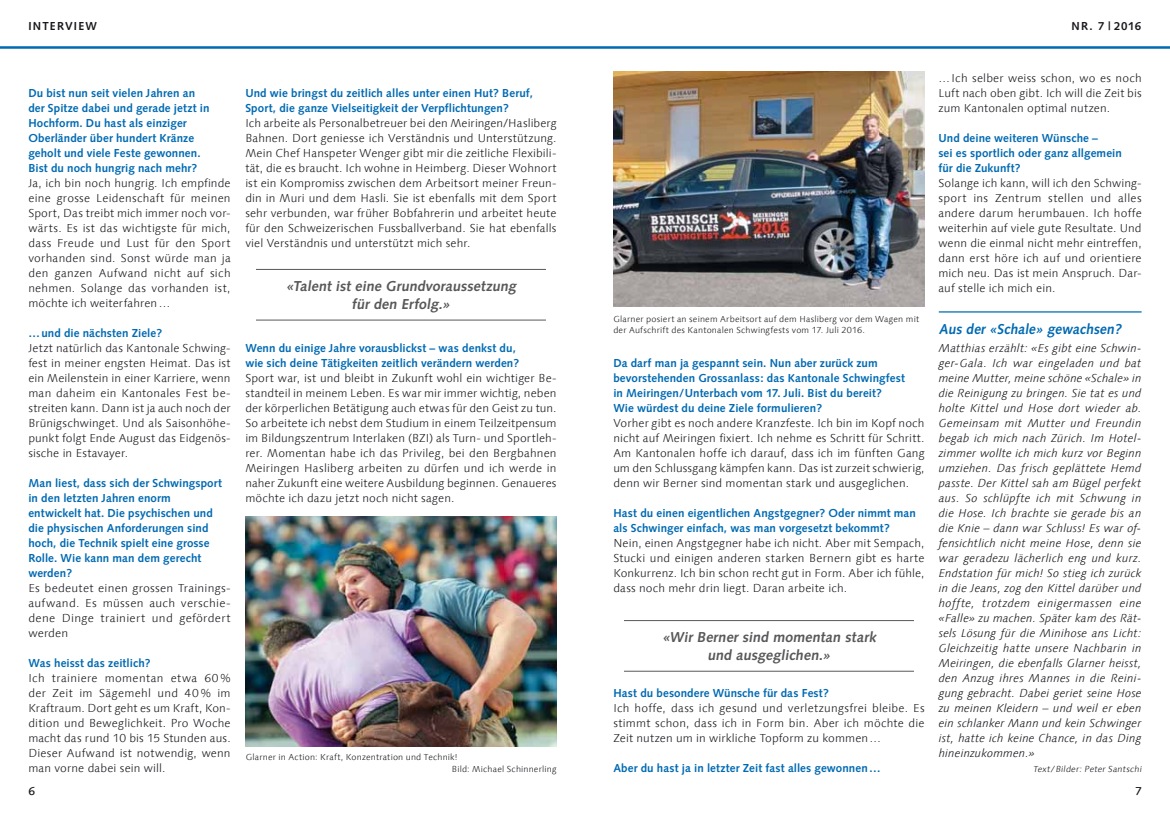
<style>
.page{position:relative;width:1170px;height:815px;background:#fff}
.page>*{position:absolute;margin:0;border:0;box-sizing:border-box;transform-origin:0 0}
.t1{font:700 14.38px/18.1px "Syntax";letter-spacing:.02em;color:#58585a;text-align:center}
.t2{font:700 14.38px "Syntax";color:#006ab2;scale:.96 1}
.t3{font:300 11.5px/15px "Linotype Syntax Com";letter-spacing:.015em;color:#1a171c;text-align:justify}
.t4{font:700 11.5px/15px "Syntax";letter-spacing:.01em;color:#006ab2}
.t5{font:italic 300 11.5px/15px "Linotype Syntax Com";color:#1a171c;text-align:justify}
.t6{font:700 11.5px "Syntax";letter-spacing:.1em;color:#1a171c}
.t7{font:500 11.5px "Linotype Syntax Com";color:#1a171c}
.t8{font:300 8.75px/11.2px "Linotype Syntax Com";letter-spacing:.02em;color:#1a171c}
</style>
<div class="page">
<img style="left:613px;top:71px;width:311px;height:236px">
<hr style="left:938px;top:311px;width:203px;height:2px;background:#006ab2">
<hr style="left:624px;top:620px;width:289px;height:1px;background:#58585a">
<hr style="left:624px;top:671px;width:289px;height:1px;background:#58585a">
<hr style="left:0;top:46px;width:1169px;height:3px;background:#006ab2">
<hr style="left:256px;top:269px;width:290px;height:1px;background:#58585a">
<hr style="left:256px;top:320px;width:290px;height:1px;background:#58585a">
<img style="left:246px;top:517px;width:311px;height:230px">
<p class="t6" style="left:28px;top:21px;width:70px">INTERVIEW</p>
<p class="t4" style="left:28px;top:86px;width:183px">Du bist nun seit vielen Jahren an der Spitze dabei und gerade jetzt in<br>Hochform. Du hast als einziger<br>Oberländer über hundert Kränze geholt und viele Feste gewonnen.<br>Bist du noch hungrig nach mehr?</p>
<p class="t3" style="left:28px;top:176px;width:204px">Ja, ich bin noch hungrig. Ich empfinde eine grosse Leidenschaft für meinen Sport, Das treibt mich immer noch vor&shy;wärts. Es ist das wichtigste für mich, dass Freude und Lust für den Sport vorhanden sind. Sonst würde man ja den ganzen Aufwand nicht auf sich nehmen. Solange das vorhanden ist, möchte ich weiterfahren …</p>
<p class="t4" style="left:28px;top:326px;width:135px">… und die nächsten Ziele?</p>
<p class="t3" style="left:28px;top:341px;width:204px">Jetzt natürlich das Kantonale Schwing&shy;fest in meiner engsten Heimat. Das ist ein Meilenstein in einer Karriere, wenn man daheim ein Kantonales Fest be&shy;streiten kann. Dann ist ja auch noch der Brünigschwinget. Und als Saisonhöhe&shy;punkt folgt Ende August das Eidgenös&shy;sische in Estavayer.</p>
<p class="t4" style="left:28px;top:476px;width:195px">Man liest, dass sich der Schwingsport in den letzten Jahren enorm entwickelt hat. Die psychischen und die physischen Anforderungen sind hoch, die Technik spielt eine grosse<br>Rolle. Wie kann man dem gerecht werden?</p>
<p class="t3" style="left:28px;top:581px;width:204px">Es bedeutet einen grossen Trainings&shy;aufwand. Es müssen auch verschie&shy;dene Dinge trainiert und gefördert werden</p>
<p class="t4" style="left:28px;top:656px;width:124px">Was heisst das zeitlich?</p>
<p class="t3" style="left:28px;top:671px;width:204px">Ich trainiere momentan etwa 60 % der Zeit im Sägemehl und 40 % im Kraftraum. Dort geht es um Kraft, Kon&shy;dition und Beweglichkeit. Pro Woche macht das rund 10 bis 15 Stunden aus.<br>Dieser Aufwand ist notwendig, wenn man vorne dabei sein will.</p>
<p class="t4" style="left:245px;top:86px;width:289px">Und wie bringst du zeitlich alles unter einen Hut? Beruf,<br>Sport, die ganze Vielseitigkeit der Verpflichtungen?</p>
<p class="t3" style="left:245px;top:116px;width:313px">Ich arbeite als Personalbetreuer bei den Meiringen/Hasliberg Bahnen. Dort geniesse ich Verständnis und Unterstützung.<br>Mein Chef Hanspeter Wenger gibt mir die zeitliche Flexibili&shy;tät, die es braucht. Ich wohne in Heimberg. Dieser Wohnort ist ein Kompromiss zwischen dem Arbeitsort meiner Freun&shy;din in Muri und dem Hasli. Sie ist ebenfalls mit dem Sport sehr verbunden, war früher Bobfahrerin und arbeitet heute für den Schweizerischen Fussballverband. Sie hat ebenfalls viel Verständnis und unterstützt mich sehr.</p>
<p class="t1" style="left:286px;top:278px;width:234px">«Talent ist eine Grundvoraussetzung für den Erfolg.»</p>
<p class="t4" style="left:245px;top:341px;width:275px">Wenn du einige Jahre vorausblickst – was denkst du, wie sich deine Tätigkeiten zeitlich verändern werden?</p>
<p class="t3" style="left:245px;top:371px;width:313px">Sport war, ist und bleibt in Zukunft wohl ein wichtiger Be&shy;standteil in meinem Leben. Es war mir immer wichtig, neben der körperlichen Betätigung auch etwas für den Geist zu tun.<br>So arbeitete ich nebst dem Studium in einem Teilzeitpensum im Bildungszentrum Interlaken (BZI) als Turn- und Sportleh&shy;rer. Momentan habe ich das Privileg, bei den Bergbahnen Meiringen Hasliberg arbeiten zu dürfen und ich werde in naher Zukunft eine weitere Ausbildung beginnen. Genaueres möchte ich dazu jetzt noch nicht sagen.</p>
<p class="t8" style="left:452px;top:753px;width:106px;text-indent:-206px">Glarner in Action: Kraft, Konzentration und Technik!<br>Bild: Michael Schinnerling</p>
<p class="t6" style="left:1071px;top:21px;width:71px">NR. 7 | 2016</p>
<p class="t8" style="left:613px;top:314px;width:307px">Glarner posiert an seinem Arbeitsort auf dem Hasliberg vor dem Wagen mit der Aufschrift des Kantonalen Schwingfests vom 17. Juli 2016.</p>
<p class="t4" style="left:613px;top:356px;width:293px">Da darf man ja gespannt sein. Nun aber zurück zum bevorstehenden Grossanlass: das Kantonale Schwingfest in Meiringen/Unterbach vom 17. Juli. Bist du bereit?<br>Wie würdest du deine Ziele formulieren?</p>
<p class="t3" style="left:613px;top:416px;width:313px">Vorher gibt es noch andere Kranzfeste. Ich bin im Kopf noch nicht auf Meiringen fixiert. Ich nehme es Schritt für Schritt.<br>Am Kantonalen hoffe ich darauf, dass ich im fünften Gang um den Schlussgang kämpfen kann. Das ist zurzeit schwierig, denn wir Berner sind momentan stark und ausgeglichen.</p>
<p class="t4" style="left:613px;top:506px;width:304px">Hast du einen eigentlichen Angstgegner? Oder nimmt man als Schwinger einfach, was man vorgesetzt bekommt?</p>
<p class="t3" style="left:613px;top:536px;width:313px">Nein, einen Angstgegner habe ich nicht. Aber mit Sempach, Stucki und einigen anderen starken Bernern gibt es harte Konkurrenz. Ich bin schon recht gut in Form. Aber ich fühle, dass noch mehr drin liegt. Daran arbeite ich.</p>
<p class="t1" style="left:662px;top:629px;width:215px">«Wir Berner sind momentan stark und ausgeglichen.»</p>
<p class="t4" style="left:613px;top:686px;width:217px">Hast du besondere Wünsche für das Fest?</p>
<p class="t3" style="left:613px;top:701px;width:313px">Ich hoffe, dass ich gesund und verletzungsfrei bleibe. Es stimmt schon, dass ich in Form bin. Aber ich möchte die Zeit nutzen um in wirkliche Topform zu kommen …</p>
<p class="t4" style="left:613px;top:761px;width:269px">Aber du hast ja in letzter Zeit fast alles gewonnen …</p>
<p class="t3" style="left:938px;top:71px;width:205px">… Ich selber weiss schon, wo es noch Luft nach oben gibt. Ich will die Zeit bis zum Kantonalen optimal nutzen.</p>
<p class="t4" style="left:938px;top:131px;width:185px">Und deine weiteren Wünsche –<br>sei es sportlich oder ganz allgemein für die Zukunft?</p>
<p class="t3" style="left:938px;top:176px;width:205px">Solange ich kann, will ich den Schwing&shy;sport ins Zentrum stellen und alles andere darum herumbauen. Ich hoffe weiterhin auf viele gute Resultate. Und wenn die einmal nicht mehr eintreffen, dann erst höre ich auf und orientiere mich neu. Das ist mein Anspruch. Dar&shy;auf stelle ich mich ein.</p>
<p class="t2" style="left:938px;top:323px;width:194px">Aus der «Schale» gewachsen?</p>
<p class="t5" style="left:938px;top:341px;width:204px">Matthias erzählt: «Es gibt eine Schwin&shy;ger-Gala. Ich war eingeladen und bat meine Mutter, meine schöne «Schale» in die Reinigung zu bringen. Sie tat es und holte Kittel und Hose dort wieder ab.<br>Gemeinsam mit Mutter und Freundin begab ich mich nach Zürich. Im Hotel&shy;zimmer wollte ich mich kurz vor Beginn umziehen. Das frisch geplättete Hemd passte. Der Kittel sah am Bügel perfekt aus. So schlüpfte ich mit Schwung in die Hose. Ich brachte sie gerade bis an die Knie – dann war Schluss! Es war of&shy;fensichtlich nicht meine Hose, denn sie war geradezu lächerlich eng und kurz.<br>Endstation für mich! So stieg ich zurück in die Jeans, zog den Kittel darüber und hoffte, trotzdem einigermassen eine «Falle» zu machen. Später kam des Rät&shy;sels Lösung für die Minihose ans Licht:<br>Gleichzeitig hatte unsere Nachbarin in Meiringen, die ebenfalls Glarner heisst, den Anzug ihres Mannes in die Reini&shy;gung gebracht. Dabei geriet seine Hose zu meinen Kleidern – und weil er eben ein schlanker Mann und kein Schwinger ist, hatte ich keine Chance, in das Ding hineinzukommen.»</p>
<p class="t8" style="left:1032px;top:764px;width:111px">Text / Bilder: Peter Santschi</p>
<p class="t7" style="left:28px;top:787px;width:8px">6</p>
<p class="t7" style="left:1134px;top:787px;width:8px">7</p>
</div>
